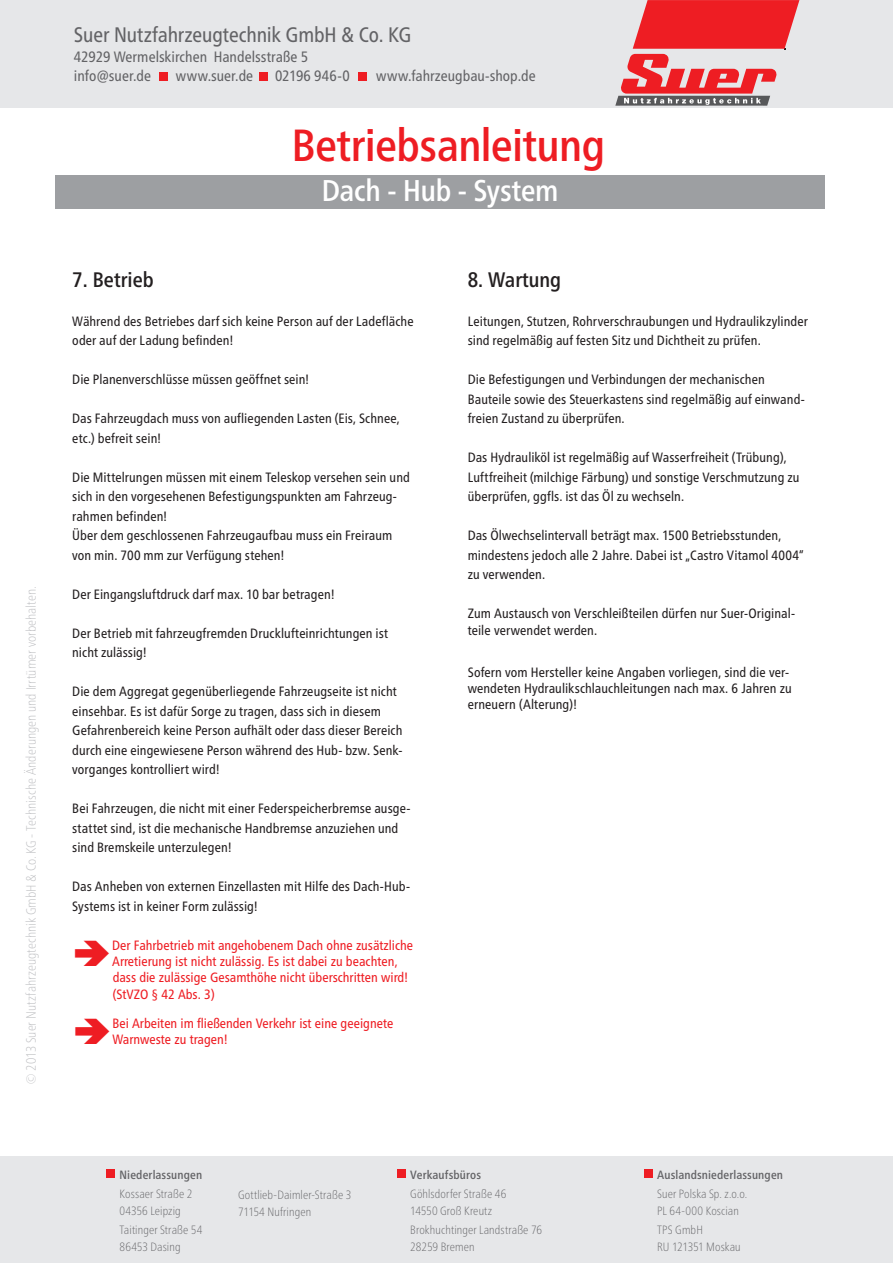
<style>
.page{position:relative;width:893px;height:1263px;background:#fff}
.page>*{position:absolute;margin:0;border:0;box-sizing:border-box;transform-origin:0 0}
.t1{font:500 condensed 45px "Frutiger Neue LTW1 G";letter-spacing:-.01em;color:#ee1d23}
.t2{font:500 condensed 30px "Frutiger Neue LTW1 G";letter-spacing:-.01em;color:#fff}
.t3{font:condensed 21px "Frutiger Neue LTW1 G";letter-spacing:-.005em;color:#636366}
.Text{font:500 condensed 21px "Frutiger Neue LTW1 G";color:#231f20}
.t4{font:condensed 15px/19.5px "Frutiger Neue LTW1 G";color:#636366}
.Copy{font:condensed 13.5px/19.5px "Frutiger Neue LTW1 G";letter-spacing:.005em;color:#231f20}
.Text-2{font:condensed 13.5px/16.2px "Frutiger Neue LTW1 G";color:#ee1d23}
.Text-3{font:condensed 13.5px/16.2px "Frutiger Neue LTW1 G";letter-spacing:.005em;color:#231f20}
.t5{font:100 condensed 13.5px "Frutiger Neue LTW1 G";letter-spacing:.005em;color:#bcbdc0}
.t6{font:100 condensed 12px/16.5px "Frutiger Neue LTW1 G";letter-spacing:.01em;color:#636366}
.t7{font:500 condensed 12px "Frutiger Neue LTW1 G";letter-spacing:.01em;color:#636366}
</style>
<div class="page">
<div style="left:0;top:1157px;width:893px;height:106px;background:#e6e7e9"></div>
<div style="left:106px;top:1169px;width:8px;height:9px;background:#ee1d23"></div>
<div style="left:397px;top:1169px;width:9px;height:9px;background:#ee1d23"></div>
<div style="left:645px;top:1169px;width:8px;height:9px;background:#ee1d23"></div>
<div style="left:0;top:0;width:893px;height:107px;background:#e6e7e9"></div>
<div style="left:159px;top:72px;width:9px;height:9px;background:#ee1d23"></div>
<div style="left:259px;top:72px;width:9px;height:9px;background:#ee1d23"></div>
<div style="left:358px;top:72px;width:9px;height:9px;background:#ee1d23"></div>
<svg style="left:615px;top:0;width:185px;height:106px"></svg>
<div style="left:55px;top:175px;width:770px;height:34px;background:#9d9fa2"></div>
<p class="t5" style="left:23px;top:1085px;width:500px;rotate:-90deg">© 2013 Suer Nutzfahrzeugtechnik GmbH &amp; Co. KG - Technische Änderungen und Irrtümer vorbehalten.</p>
<h3 class="t3" style="left:74px;top:22px;width:339px">Suer Nutzfahrzeugtechnik GmbH &amp; Co. KG</h3>
<p class="t4" style="left:74px;top:47px;width:236px">42929 Wermelskirchen Handelsstraße 5 info@suer.de</p>
<p class="t4" style="left:176px;top:66px;width:79px">www.suer.de</p>
<p class="t4" style="left:275px;top:66px;width:76px">02196 946-0</p>
<p class="t4" style="left:376px;top:66px;width:161px">www.fahrzeugbau-shop.de</p>
<h1 class="t1" style="left:292px;top:119px;width:315px">Betriebsanleitung</h1>
<h2 class="t2" style="left:322px;top:173px;width:238px">Dach - Hub - System</h2>
<p class="Text" style="left:72px;top:267px;width:83px">7. Betrieb</p>
<p class="Copy" style="left:72px;top:311px;width:343px">Während des Betriebes darf sich keine Person auf der Ladefläche oder auf der Ladung befinden!</p>
<p class="Copy" style="left:72px;top:370px;width:239px">Die Planenverschlüsse müssen geöffnet sein!</p>
<p class="Copy" style="left:72px;top:409px;width:329px">Das Fahrzeugdach muss von aufliegenden Lasten (Eis, Schnee, etc.) befreit sein!</p>
<p class="Copy" style="left:72px;top:467px;width:339px">Die Mittelrungen müssen mit einem Teleskop versehen sein und sich in den vorgesehenen Befestigungspunkten am Fahrzeug&shy;rahmen befinden!</p>
<p class="Copy" style="left:72px;top:526px;width:321px">Über dem geschlossenen Fahrzeugaufbau muss ein Freiraum von min. 700 mm zur Verfügung stehen!</p>
<p class="Copy" style="left:72px;top:584px;width:264px">Der Eingangsluftdruck darf max. 10 bar betragen!</p>
<p class="Copy" style="left:72px;top:623px;width:317px">Der Betrieb mit fahrzeugfremden Drucklufteinrichtungen ist nicht zulässig!</p>
<p class="Copy" style="left:72px;top:682px;width:332px">Die dem Aggregat gegenüberliegende Fahrzeugseite ist nicht einsehbar. Es ist dafür Sorge zu tragen, dass sich in diesem Gefahrenbereich keine Person aufhält oder dass dieser Bereich durch eine eingewiesene Person während des Hub- bzw. Senk&shy;vorganges kontrolliert wird!</p>
<p class="Copy" style="left:72px;top:799px;width:340px">Bei Fahrzeugen, die nicht mit einer Federspeicherbremse ausge&shy;stattet sind, ist die mechanische Handbremse anzuziehen und sind Bremskeile unterzulegen!</p>
<p class="Copy" style="left:72px;top:877px;width:339px">Das Anheben von externen Einzellasten mit Hilfe des Dach-Hub-<br>Systems ist in keiner Form zulässig!</p>
<p class="Text-2" style="left:112px;top:937px;width:302px">Der Fahrbetrieb mit angehobenem Dach ohne zusätzliche Arretierung ist nicht zulässig. Es ist dabei zu beachten, dass die zulässige Gesamthöhe nicht überschritten wird! (StVZO § 42 Abs. 3)</p>
<p class="Text-2" style="left:112px;top:1015px;width:282px">Bei Arbeiten im fließenden Verkehr ist eine geeignete<br>Warnweste zu tragen!</p>
<p class="Text" style="left:468px;top:267px;width:95px">8. Wartung</p>
<p class="Copy" style="left:468px;top:311px;width:342px">Leitungen, Stutzen, Rohrverschraubungen und Hydraulikzylinder sind regelmäßig auf festen Sitz und Dichtheit zu prüfen.</p>
<p class="Copy" style="left:468px;top:370px;width:338px">Die Befestigungen und Verbindungen der mechanischen<br>Bauteile sowie des Steuerkastens sind regelmäßig auf einwand&shy;freien Zustand zu überprüfen.</p>
<p class="Copy" style="left:468px;top:448px;width:333px">Das Hydrauliköl ist regelmäßig auf Wasserfreiheit (Trübung),<br>Luftfreiheit (milchige Färbung) und sonstige Verschmutzung zu überprüfen, ggfls. ist das Öl zu wechseln.</p>
<p class="Copy" style="left:468px;top:526px;width:338px">Das Ölwechselintervall beträgt max. 1500 Betriebsstunden, mindestens jedoch alle 2 Jahre. Dabei ist „Castro Vitamol 4004“ zu verwenden.</p>
<p class="Text-3" style="left:468px;top:605px;width:329px">Zum Austausch von Verschleißteilen dürfen nur Suer-Original&shy;teile verwendet werden.</p>
<p class="Text-3" style="left:468px;top:664px;width:325px">Sofern vom Hersteller keine Angaben vorliegen, sind die ver&shy;wendeten Hydraulikschlauchleitungen nach max. 6 Jahren zu erneuern (Alterung)!</p>
<p class="t7" style="left:120px;top:1167px;width:84px">Niederlassungen</p>
<p class="t6" style="left:120px;top:1186px;width:74px">Kossaer Straße 2<br>04356 Leipzig</p>
<p class="t6" style="left:120px;top:1221px;width:84px">Taitinger Straße 54<br>86453 Dasing</p>
<p class="t6" style="left:238px;top:1186px;width:115px">Gottlieb-Daimler-Straße 3<br>71154 Nufringen</p>
<p class="t7" style="left:410px;top:1167px;width:72px">Verkaufsbüros</p>
<p class="t6" style="left:410px;top:1186px;width:98px">Göhlsdorfer Straße 46<br>14550 Groß Kreutz</p>
<p class="t6" style="left:410px;top:1221px;width:133px">Brokhuchtinger Landstraße 76<br>28259 Bremen</p>
<p class="t7" style="left:657px;top:1167px;width:127px">Auslandsniederlassungen</p>
<p class="t6" style="left:657px;top:1186px;width:92px">Suer Polska Sp. z.o.o.<br>PL 64-000 Koscian</p>
<p class="t6" style="left:657px;top:1221px;width:85px">TPS GmbH<br>RU 121351 Moskau</p>
</div>
